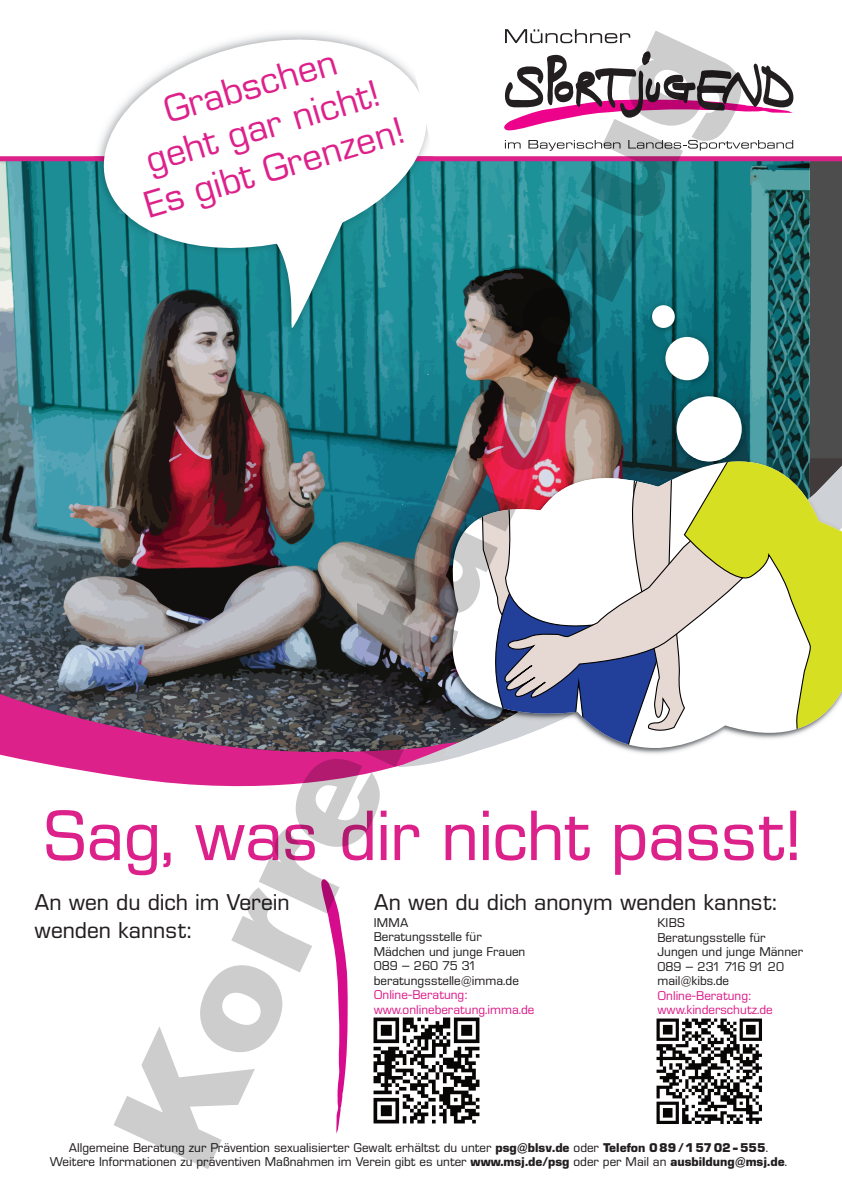
<style>
.page{position:relative;width:842px;height:1192px;background:#fff}
.page>*{position:absolute;margin:0;border:0;box-sizing:border-box;transform-origin:0 0}
.t1{font:900 145.95px "Arial";color:rgb(0 0 0/.2)}
.t2{font:70px "Eurostile BQ";letter-spacing:-.01em;color:#dd218b}
.t3{font:35px "Eurostile";color:#dd218b}
.t4{font:22.5px "Eurostile BQ";color:#231f20}
.t5{font:12.5px "Eurostile BQ";color:#231f20}
.t6{font:12.5px "Eurostile BQ";color:#dd218b}
.t7{font:12.5px "Eurostile BQ";letter-spacing:-.05em;color:#231f20}
.s1{font-weight:700}
</style>
<div class="page">
<img style="left:0;top:161px;width:810px;height:487px">
<svg style="left:0;top:648px;width:396px;height:139px;background:#875277"></svg>
<svg style="left:396px;top:389px;width:446px;height:378px;background:#4d6972"></svg>
<svg style="left:505px;top:29px;width:125px;height:14px"></svg>
<svg style="left:505px;top:140px;width:16px;height:9px"></svg>
<svg style="left:528px;top:140px;width:92px;height:11px"></svg>
<svg style="left:628px;top:140px;width:165px;height:11px"></svg>
<svg style="left:504px;top:51px;width:290px;height:80px"></svg>
<img style="left:659px;top:337px;width:59px;height:52px">
<img style="left:684px;top:330px;width:34px;height:7px">
<div style="left:665px;top:337px;width:44px;height:43px;background:#fff;border-radius:50%"></div>
<img style="left:670px;top:389px;width:81px;height:22px">
<div style="left:677px;top:396px;width:65px;height:65px;background:#fff;border-radius:50%"></div>
<img style="left:645px;top:298px;width:39px;height:39px">
<div style="left:652px;top:305px;width:23px;height:23px;background:#fff;border-radius:50%"></div>
<div style="left:0;top:156px;width:842px;height:5px;background:#dd218b"></div>
<img style="left:94px;top:261px;width:341px;height:76px">
<svg style="left:256px;top:261px;width:92px;height:75px"></svg>
<svg style="left:93px;top:33px;width:344px;height:228px"></svg>
<img style="left:421px;top:411px;width:421px;height:356px">
<svg style="left:480px;top:435px;width:205px;height:332px"></svg>
<svg style="left:504px;top:525px;width:179px;height:177px"></svg>
<svg style="left:683px;top:454px;width:159px;height:303px"></svg>
<svg style="left:321px;top:879px;width:27px;height:255px"></svg>
<img style="left:656px;top:1018px;width:106px;height:106px">
<img style="left:373px;top:1017px;width:107px;height:107px">
<h1 class="t1" style="left:60px;top:1112px;width:1242px;rotate:-65deg">Korrekturabzug</h1>
<p class="t3" style="left:161px;top:98px;width:180px;rotate:-16deg">Grabschen</p>
<p class="t3" style="left:143px;top:147px;width:244px;rotate:-16deg">geht gar nicht!</p>
<p class="t3" style="left:142px;top:191px;width:270px;rotate:-16deg">Es gibt Grenzen!</p>
<p class="t2" style="left:43px;top:811px;width:758px">Sag, was dir nicht passt!</p>
<p class="t4" style="left:35px;top:894px;width:257px">An wen du dich im Verein</p>
<p class="t4" style="left:35px;top:922px;width:158px">wenden kannst:</p>
<p class="t4" style="left:374px;top:894px;width:404px">An wen du dich anonym wenden kannst:</p>
<p class="t5" style="left:374px;top:918px;width:36px">IMMA</p>
<p class="t5" style="left:374px;top:932px;width:110px">Beratungsstelle für</p>
<p class="t5" style="left:374px;top:947px;width:153px">Mädchen und junge Frauen</p>
<p class="t5" style="left:374px;top:961px;width:104px">089 – 260 75 31</p>
<p class="t5" style="left:374px;top:976px;width:147px">beratungsstelle@imma.de</p>
<p class="t6" style="left:374px;top:990px;width:95px">Online-Beratung:</p>
<p class="t6" style="left:374px;top:1005px;width:162px">www.onlineberatung.imma.de</p>
<p class="t5" style="left:657px;top:918px;width:29px">KIBS</p>
<p class="t5" style="left:657px;top:933px;width:110px">Beratungsstelle für</p>
<p class="t5" style="left:657px;top:947px;width:147px">Jungen und junge Männer</p>
<p class="t7" style="left:657px;top:962px;width:128px">089 – 231 716 91 20</p>
<p class="t5" style="left:657px;top:976px;width:73px">mail@kibs.de</p>
<p class="t6" style="left:657px;top:991px;width:95px">Online-Beratung:</p>
<p class="t6" style="left:657px;top:1005px;width:117px">www.kinderschutz.de</p>
<p class="t5" style="left:69px;top:1143px;width:701px">Allgemeine Beratung zur Prävention sexualisierter Gewalt erhältst du unter <span class="s1">psg@blsv.de</span> oder <span class="s1">Telefon 0 89 / 1 57 02 - 555</span>.</p>
<p class="t5" style="left:50px;top:1157px;width:739px">Weitere Informationen zu präventiven Maßnahmen im Verein gibt es unter <span class="s1">www.msj.de/psg</span> oder per Mail an <span class="s1">ausbildung@msj.de</span>.</p>
</div>
